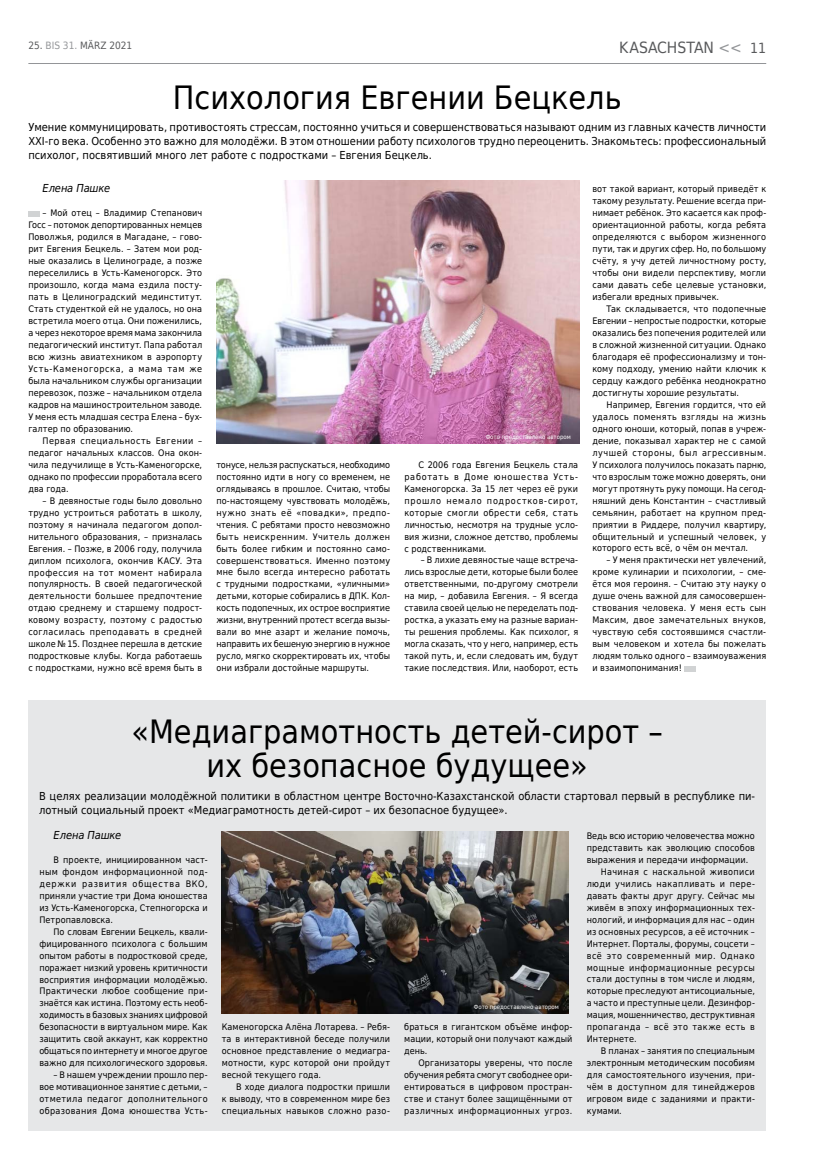
<style>
.page{position:relative;width:823px;height:1163px;background:#fff}
.page>*{position:absolute;margin:0;border:0;box-sizing:border-box;transform-origin:0 0}
.t1{font:32px/34px "DejaVu Sans";color:#000;text-align:center;scale:.9 1}
.t2{font:15.4px "DejaVu Sans";color:#58595b;scale:.91 1}
.t3{font:14px "DejaVu Sans";color:#58595b;scale:.9 1}
.t4{font:11px/14px "DejaVu Sans Condensed";color:#000;text-align:justify}
.t5{font:italic 11px "DejaVu Sans Condensed";letter-spacing:-.01em;color:#000}
.t6{font:10px "DejaVu Sans";color:#58595b;scale:.9 1}
.t7{font:9px/12px "DejaVu Sans Condensed";letter-spacing:.01em;color:#000;text-align:justify}
.t8{font:9px "DejaVu Sans Condensed";letter-spacing:.045em;color:#000}
.t9{font:9px "DejaVu Sans Condensed";letter-spacing:.04em;color:#000}
.t10{font:9px "DejaVu Sans Condensed";letter-spacing:.06em;color:#000}
.t11{font:9px "DejaVu Sans Condensed";letter-spacing:.055em;color:#000}
.t12{font:6px "DejaVu Sans Condensed";color:#fff}
.s1{color:#939598}
</style>
<div class="page">
<hr style="left:28px;top:63px;width:737px;height:1px;background:#939598">
<div style="left:28px;top:211px;width:12px;height:5px;background:#d1d3d4"></div>
<img style="left:217px;top:180px;width:362px;height:263px">
<div style="left:28px;top:700px;width:737px;height:430px;background:#e6e7e8"></div>
<img style="left:221px;top:831px;width:347px;height:182px">
<div style="left:684px;top:666px;width:11px;height:5px;background:#d1d3d4"></div>
<p class="t6" style="left:28px;top:37px;width:117px">25. <span class="s1">BIS 31.</span> MÄRZ 2021</p>
<h2 class="t2" style="left:619px;top:35px;width:136px">KASACHSTAN <span class="s1">&lt;&lt;</span></h2>
<h3 class="t3" style="left:749px;top:37px;width:19px">11</h3>
<h1 class="t1" style="left:173px;top:79px;width:500px">Психология Евгении Бецкель</h1>
<p class="t4" style="left:28px;top:120px;width:739px">Умение коммуницировать, противостоять стрессам, постоянно учиться и совершенствоваться называют одним из главных качеств личности ХХI-го века. Особенно это важно для молодёжи. В этом отношении работу психологов трудно переоценить. Знакомьтесь: профессиональный психолог, посвятивший много лет работе с подростками – Евгения Бецкель.</p>
<p class="t5" style="left:43px;top:181px;width:69px">Елена Пашке</p>
<p class="t7" style="left:28px;top:207px;width:175px;text-indent:14px">– Мой отец – Владимир Степанович Госс – потомок депортированных немцев Поволжья, родился в Магадане, – гово&shy;рит Евгения Бецкель. – Затем мои род&shy;ные оказались в Целинограде, а позже переселились в Усть-Каменогорск. Это произошло, когда мама ездила посту&shy;пать в Целиноградский мединститут.<br>Стать студенткой ей не удалось, но она встретила моего отца. Они поженились, а через некоторое время мама закончила педагогический институт. Папа работал всю жизнь авиатехником в аэропорту Усть-Каменогорска, а мама там же была начальником службы организации перевозок, позже – начальником отдела кадров на машиностроительном заводе.<br>У меня есть младшая сестра Елена – бух&shy;галтер по образованию.</p>
<p class="t7" style="left:28px;top:434px;width:175px;text-indent:14px">Первая специальность Евгении – педагог начальных классов. Она окон&shy;чила педучилище в Усть-Каменогорске, однако по профессии проработала всего два года.</p>
<p class="t7" style="left:28px;top:494px;width:175px;text-indent:14px">– В девяностые годы было довольно трудно устроиться работать в школу, поэтому я начинала педагогом допол&shy;нительного образования, – призналась Евгения. – Позже, в 2006 году, получила диплом психолога, окончив КАСУ. Эта профессия на тот момент набирала популярность. В своей педагогической деятельности большее предпочтение отдаю среднему и старшему подрост&shy;ковому возрасту, поэтому с радостью согласилась преподавать в средней школе № 15. Позднее перешла в детские подростковые клубы. Когда работаешь с подростками, нужно всё время быть в</p>
<p class="t12" style="left:485px;top:432px;width:87px">Фото предоставлено автором</p>
<p class="t7" style="left:216px;top:458px;width:175px">тонусе, нельзя распускаться, необходимо постоянно идти в ногу со временем, не оглядываясь в прошлое. Считаю, чтобы по-настоящему чувствовать молодёжь, нужно знать её «повадки», предпо&shy;чтения. С ребятами просто невозможно быть неискренним. Учитель должен быть более гибким и постоянно само&shy;совершенствоваться. Именно поэтому мне было всегда интересно работать с трудными подростками, «уличными» детьми, которые собирались в ДПК. Кол&shy;кость подопечных, их острое восприятие жизни, внутренний протест всегда вызы&shy;вали во мне азарт и желание помочь, направить их бешеную энергию в нужное русло, мягко скорректировать их, чтобы они избрали достойные маршруты.</p>
<p class="t7" style="left:404px;top:458px;width:175px;text-indent:14px">С 2006 года Евгения Бецкель стала работать в Доме юношества Усть-Каменогорска. За 15 лет через её руки прошло немало подростков-сирот, которые смогли обрести себя, стать личностью, несмотря на трудные усло&shy;вия жизни, сложное детство, проблемы с родственниками.</p>
<p class="t7" style="left:404px;top:553px;width:175px;text-indent:16px">– В лихие девяностые чаще встреча&shy;лись взрослые дети, которые были более ответственными, по-другому смотрели на мир, – добавила Евгения. – Я всегда ставила своей целью не переделать под&shy;ростка, а указать ему на разные вариан&shy;ты решения проблемы. Как психолог, я могла сказать, что у него, например, есть такой путь, и, если следовать им, будут такие последствия. Или, наоборот, есть</p>
<p class="t7" style="left:592px;top:183px;width:175px">вот такой вариант, который приведёт к такому результату. Решение всегда при&shy;нимает ребёнок. Это касается как проф&shy;ориентационной работы, когда ребята определяются с выбором жизненного пути, так и других сфер. Но, по большому счёту, я учу детей личностному росту, чтобы они видели перспективу, могли сами давать себе целевые установки, избегали вредных привычек.</p>
<p class="t7" style="left:592px;top:302px;width:175px;text-indent:14px">Так складывается, что подопечные Евгении – непростые подростки, которые оказались без попечения родителей или в сложной жизненной ситуации. Однако благодаря её профессионализму и тон&shy;кому подходу, умению найти ключик к сердцу каждого ребёнка неоднократно достигнуты хорошие результаты.</p>
<p class="t7" style="left:592px;top:398px;width:175px;text-indent:14px">Например, Евгения гордится, что ей удалось поменять взгляды на жизнь одного юноши, который, попав в учреж&shy;дение, показывал характер не с самой лучшей стороны, был агрессивным.<br>У психолога получилось показать парню, что взрослым тоже можно доверять, они могут протянуть руку помощи. На сегод&shy;няшний день Константин – счастливый семьянин, работает на крупном пред&shy;приятии в Риддере, получил квартиру, общительный и успешный человек, у которого есть всё, о чём он мечтал.</p>
<p class="t7" style="left:592px;top:553px;width:175px;text-indent:14px">– У меня практически нет увлечений, кроме кулинарии и психологии, – сме&shy;ётся моя героиня. – Считаю эту науку о душе очень важной для самосовершен&shy;ствования человека. У меня есть сын Максим, двое замечательных внуков, чувствую себя состоявшимся счастли&shy;вым человеком и хотела бы пожелать людям только одного – взаимоуважения и взаимопонимания!</p>
<h1 class="t1" style="left:131px;top:713px;width:591px">«Медиаграмотность детей-сирот – их безопасное будущее»</h1>
<p class="t4" style="left:39px;top:788px;width:717px">В целях реализации молодёжной политики в областном центре Восточно-Казахстанской области стартовал первый в республике пи&shy;лотный социальный проект «Медиаграмотность детей-сирот – их безопасное будущее».</p>
<p class="t5" style="left:54px;top:827px;width:69px">Елена Пашке</p>
<p class="t7" style="left:39px;top:853px;width:170px;text-indent:14px">В проекте, инициированном част&shy;ным фондом информационной под&shy;держки развития общества ВКО, приняли участие три Дома юношества из Усть-Каменогорска, Степногорска и Петропавловска.</p>
<p class="t7" style="left:39px;top:924px;width:170px;text-indent:14px">По словам Евгении Бецкель, квали&shy;фицированного психолога с большим опытом работы в подростковой среде, поражает низкий уровень критичности восприятия информации молодёжью.<br>Практически любое сообщение при&shy;знаётся как истина. Поэтому есть необ&shy;ходимость в базовых знаниях цифровой безопасности в виртуальном мире. Как защитить свой аккаунт, как корректно общаться по интернету и многое другое важно для психологического здоровья.</p>
<p class="t7" style="left:39px;top:1068px;width:170px;text-indent:14px">– В нашем учреждении прошло пер&shy;вое мотивационное занятие с детьми, – отметила педагог дополнительного образования Дома юношества Усть-</p>
<p class="t7" style="left:222px;top:1020px;width:170px">Каменогорска Алёна Лотарева. – Ребя&shy;та в интерактивной беседе получили основное представление о медиагра&shy;мотности, курс которой они пройдут весной текущего года.</p>
<p class="t7" style="left:222px;top:1080px;width:170px;text-indent:14px">В ходе диалога подростки пришли к выводу, что в современном мире без специальных навыков сложно разо-</p>
<p class="t12" style="left:473px;top:1001px;width:87px">Фото предоставлено автором</p>
<p class="t7" style="left:404px;top:1020px;width:170px">браться в гигантском объёме инфор&shy;мации, который они получают каждый день.</p>
<p class="t7" style="left:404px;top:1056px;width:170px;text-indent:14px">Организаторы уверены, что после обучения ребята смогут свободнее ори&shy;ентироваться в цифровом простран&shy;стве и станут более защищёнными от различных информационных угроз.</p>
<p class="t7" style="left:586px;top:829px;width:170px">Ведь всю историю человечества можно</p>
<p class="t7" style="left:586px;top:841px;width:170px">представить как эволюцию способов</p>
<p class="t7" style="left:586px;top:853px;width:163px">выражения и передачи информации.</p>
<p class="t9" style="left:600px;top:864px;width:155px">Начиная с наскальной живописи</p>
<p class="t8" style="left:586px;top:876px;width:170px">люди учились накапливать и пере-</p>
<p class="t7" style="left:586px;top:888px;width:170px">давать факты друг другу. Сейчас мы</p>
<p class="t7" style="left:586px;top:900px;width:170px">живём в эпоху информационных тех-</p>
<p class="t7" style="left:586px;top:912px;width:170px">нологий, и информация для нас – один</p>
<p class="t7" style="left:586px;top:924px;width:170px">из основных ресурсов, а её источник –</p>
<p class="t7" style="left:586px;top:936px;width:170px">Интернет. Порталы, форумы, соцсети –</p>
<p class="t10" style="left:586px;top:947px;width:170px">всё это современный мир. Однако</p>
<p class="t11" style="left:586px;top:959px;width:170px">мощные информационные ресурсы</p>
<p class="t7" style="left:586px;top:972px;width:170px">стали доступны в том числе и людям,</p>
<p class="t7" style="left:586px;top:984px;width:170px">которые преследуют антисоциальные,</p>
<p class="t7" style="left:586px;top:996px;width:170px">а часто и преступные цели. Дезинфор-</p>
<p class="t7" style="left:586px;top:1008px;width:170px">мация, мошенничество, деструктивная</p>
<p class="t9" style="left:586px;top:1019px;width:170px">пропаганда – всё это также есть в</p>
<p class="t7" style="left:586px;top:1032px;width:51px">Интернете.</p>
<p class="t7" style="left:600px;top:1044px;width:155px">В планах – занятия по специальным</p>
<p class="t7" style="left:586px;top:1056px;width:170px">электронным методическим пособиям</p>
<p class="t7" style="left:586px;top:1068px;width:170px">для самостоятельного изучения, при-</p>
<p class="t8" style="left:586px;top:1079px;width:170px">чём в доступном для тинейджеров</p>
<p class="t7" style="left:586px;top:1092px;width:170px">игровом виде с заданиями и практи-</p>
<p class="t7" style="left:586px;top:1104px;width:37px">кумами.</p>
</div>
